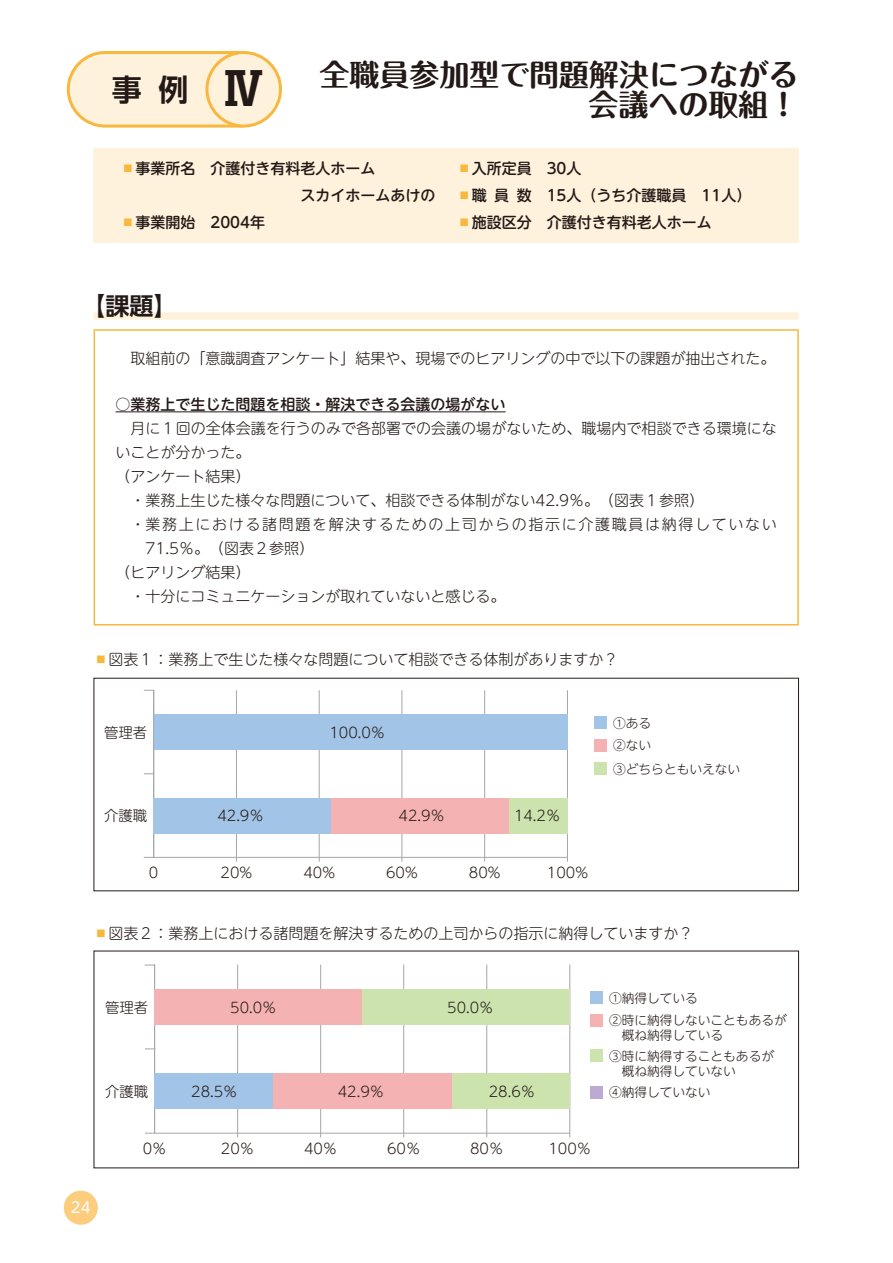
<style>
.page{position:relative;width:893px;height:1263px;background:#fff}
.page>*{position:absolute;margin:0;border:0;box-sizing:border-box;transform-origin:0 0}
.t1{font:700 30px/30px "Maru Fo Pro";color:#231916;text-align:right}
.t2{font:700 30px "UD Shin Go Pr 6 N De";color:#231916}
.t3{font:700 24px "UD Shin Go Pr 6 N De";color:#231916}
.t4{font:300 15px "UD Shin M Go Pr 6 N";color:#231916}
.t5{font:500 15px/27px "UD Shin M Go Pr 6 N";color:#231916}
.t6{font:300 15px "UD Shin M Go Pr 6 N";letter-spacing:.11em;color:#231916}
.t7{font:15px "UD Shin M Go Pr 6 N";color:#fff}
.t8{font:300 14.4px "UD Shin M Go Pr 6 N";color:#231916}
.t9{font:300 12.75px/15.3px "UD Shin M Go Pr 6 N";color:#231916}
.s1{font-size:45px}
.s2{color:#f8b73d}
</style>
<div class="page">
<svg style="left:66px;top:51px;width:171px;height:77px;background:#fdecce"></svg>
<div style="left:207px;top:53px;width:73px;height:73px;background:#fef2dd;border-radius:50%"></div>
<div style="left:205px;top:51px;width:77px;height:77px;border:3px solid #f8b73d;border-radius:50%"></div>
<div style="left:94px;top:312px;width:705px;height:8px;background:#fef2dd"></div>
<hr style="left:94px;top:329px;width:705px;height:2px;background:#f8b73d">
<hr style="left:94px;top:331px;width:1px;height:293px;background:#f8b73d">
<hr style="left:797px;top:331px;width:2px;height:293px;background:#f8b73d">
<hr style="left:94px;top:624px;width:705px;height:1px;background:#f8b73d">
<hr style="left:116px;top:411px;width:390px;height:1px;background:#231916">
<hr style="left:154px;top:857px;width:413px;height:1px;background:#a5a5a6">
<hr style="left:236px;top:690px;width:1px;height:172px;background:#a5a5a6">
<hr style="left:319px;top:690px;width:1px;height:172px;background:#a5a5a6">
<hr style="left:402px;top:690px;width:1px;height:172px;background:#a5a5a6">
<hr style="left:484px;top:690px;width:1px;height:172px;background:#a5a5a6">
<hr style="left:567px;top:690px;width:1px;height:172px;background:#a5a5a6">
<hr style="left:153px;top:690px;width:1px;height:167px;background:#a5a5a6">
<div style="left:509px;top:798px;width:58px;height:35px;background:#cce3ae"></div>
<div style="left:331px;top:798px;width:178px;height:35px;background:#f5b2b2"></div>
<div style="left:154px;top:714px;width:413px;height:35px;background:#a2c4e7"></div>
<div style="left:154px;top:798px;width:177px;height:35px;background:#a2c4e7"></div>
<div style="left:595px;top:716px;width:12px;height:13px;background:#a2c4e7"></div>
<div style="left:595px;top:739px;width:12px;height:12px;background:#f5b2b2"></div>
<div style="left:595px;top:762px;width:12px;height:13px;background:#cce3ae"></div>
<hr style="left:155px;top:1133px;width:415px;height:1px;background:#a5a5a6">
<hr style="left:237px;top:964px;width:1px;height:173px;background:#a5a5a6">
<hr style="left:320px;top:964px;width:1px;height:173px;background:#a5a5a6">
<hr style="left:403px;top:964px;width:1px;height:173px;background:#a5a5a6">
<hr style="left:486px;top:964px;width:1px;height:173px;background:#a5a5a6">
<hr style="left:569px;top:964px;width:1px;height:173px;background:#a5a5a6">
<hr style="left:154px;top:964px;width:1px;height:169px;background:#a5a5a6">
<div style="left:451px;top:1073px;width:119px;height:36px;background:#cce3ae"></div>
<div style="left:362px;top:989px;width:208px;height:35px;background:#cce3ae"></div>
<div style="left:273px;top:1073px;width:178px;height:36px;background:#f5b2b2"></div>
<div style="left:155px;top:989px;width:207px;height:35px;background:#f5b2b2"></div>
<div style="left:155px;top:1073px;width:118px;height:36px;background:#a2c4e7"></div>
<div style="left:590px;top:991px;width:13px;height:13px;background:#a2c4e7"></div>
<div style="left:590px;top:1086px;width:13px;height:13px;background:#bcaad2"></div>
<div style="left:590px;top:1014px;width:13px;height:12px;background:#f5b2b2"></div>
<div style="left:590px;top:1049px;width:13px;height:13px;background:#cce3ae"></div>
<div style="left:94px;top:148px;width:705px;height:95px;background:#fef2dd"></div>
<div style="left:64px;top:1191px;width:34px;height:34px;background:#fbcd7d;border-radius:50%"></div>
<h1 class="t2" style="left:112px;top:65px;width:156px">事例 <span class="s1">Ⅳ</span></h1>
<h1 class="t1" style="left:319px;top:56px;width:481px">全職員参加型で問題解決につながる会議への取組！</h1>
<p class="t5" style="left:300px;top:154px;width:136px;text-indent:-180px"><span class="s2">▪</span>事業所名 介護付き有料老人ホーム<br>スカイホームあけの</p>
<p class="t5" style="left:120px;top:208px;width:146px"><span class="s2">▪</span>事業開始 2004年</p>
<p class="t5" style="left:457px;top:154px;width:126px"><span class="s2">▪</span>入所定員 30人</p>
<p class="t5" style="left:457px;top:181px;width:296px"><span class="s2">▪</span>職員数 15人（うち介護職員　11人）</p>
<p class="t5" style="left:457px;top:208px;width:256px"><span class="s2">▪</span>施設区分 介護付き有料老人ホーム</p>
<h2 class="t3" style="left:82px;top:287px;width:97px">【課題】</h2>
<p class="t4" style="left:116px;top:347px;width:661px">　取組前の「意識調査アンケート」結果や、現場でのヒアリングの中で以下の課題が抽出された。</p>
<p class="t5" style="left:116px;top:390px;width:391px">○業務上で生じた問題を相談・解決できる会議の場がない</p>
<p class="t4" style="left:116px;top:416px;width:663px">　月に１回の全体会議を行うのみで各部署での会議の場がないため、職場内で相談できる環境にな</p>
<p class="t4" style="left:116px;top:440px;width:136px">いことが分かった。</p>
<p class="t4" style="left:116px;top:464px;width:136px">（アンケート結果）</p>
<p class="t4" style="left:116px;top:488px;width:590px">　・業務上生じた様々な問題について、相談できる体制がない42.9％。（図表１参照）</p>
<p class="t6" style="left:116px;top:512px;width:663px">　・業務上における諸問題を解決するための上司からの指示に介護職員は納得していない</p>
<p class="t4" style="left:146px;top:536px;width:170px">71.5％。（図表２参照）</p>
<p class="t4" style="left:116px;top:560px;width:136px">（ヒアリング結果）</p>
<p class="t4" style="left:116px;top:584px;width:391px">　・十分にコミュニケーションが取れていないと感じる。</p>
<p class="t4" style="left:94px;top:647px;width:527px"><span class="s2">▪</span>図表１：業務上で生じた様々な問題について相談できる体制がありますか？</p>
<p class="t8" style="left:104px;top:721px;width:45px">管理者</p>
<p class="t9" style="left:613px;top:711px;width:40px;line-height:22.5px">①ある<br>②ない</p>
<p class="t9" style="left:613px;top:761px;width:128px">③どちらともいえない</p>
<p class="t8" style="left:329px;top:721px;width:57px">100.0％</p>
<p class="t8" style="left:104px;top:804px;width:45px">介護職</p>
<p class="t8" style="left:217px;top:804px;width:48px">42.9％</p>
<p class="t8" style="left:399px;top:804px;width:48px">42.9％</p>
<p class="t8" style="left:514px;top:804px;width:48px">14.2％</p>
<p class="t8" style="left:149px;top:861px;width:11px">0</p>
<p class="t8" style="left:221px;top:861px;width:33px">20%</p>
<p class="t8" style="left:303px;top:861px;width:33px">40%</p>
<p class="t8" style="left:386px;top:861px;width:33px">60%</p>
<p class="t8" style="left:469px;top:861px;width:33px">80%</p>
<p class="t8" style="left:547px;top:861px;width:43px">100%</p>
<p class="t4" style="left:94px;top:921px;width:601px"><span class="s2">▪</span>図表２：業務上における諸問題を解決するための上司からの指示に納得していますか？</p>
<p class="t8" style="left:105px;top:995px;width:45px">管理者</p>
<p class="t8" style="left:230px;top:996px;width:48px">50.0％</p>
<p class="t8" style="left:447px;top:996px;width:48px">50.0％</p>
<p class="t8" style="left:105px;top:1080px;width:45px">介護職</p>
<p class="t8" style="left:191px;top:1080px;width:48px">28.5％</p>
<p class="t8" style="left:338px;top:1080px;width:48px">42.9％</p>
<p class="t8" style="left:489px;top:1080px;width:48px">28.6％</p>
<p class="t8" style="left:143px;top:1137px;width:25px">0％</p>
<p class="t8" style="left:221px;top:1137px;width:35px">20％</p>
<p class="t8" style="left:304px;top:1137px;width:35px">40％</p>
<p class="t8" style="left:387px;top:1137px;width:35px">60％</p>
<p class="t8" style="left:470px;top:1137px;width:35px">80％</p>
<p class="t8" style="left:548px;top:1137px;width:44px">100％</p>
<p class="t7" style="left:71px;top:1195px;width:21px">24</p>
<p class="t9" style="left:609px;top:989px;width:90px">①納得している</p>
<p class="t9" style="left:609px;top:1012px;width:179px">②時に納得しないこともあるが　概ね納得している</p>
<p class="t9" style="left:609px;top:1047px;width:166px">③時に納得することもあるが　概ね納得していない</p>
<p class="t9" style="left:609px;top:1084px;width:103px">④納得していない</p>
</div>
